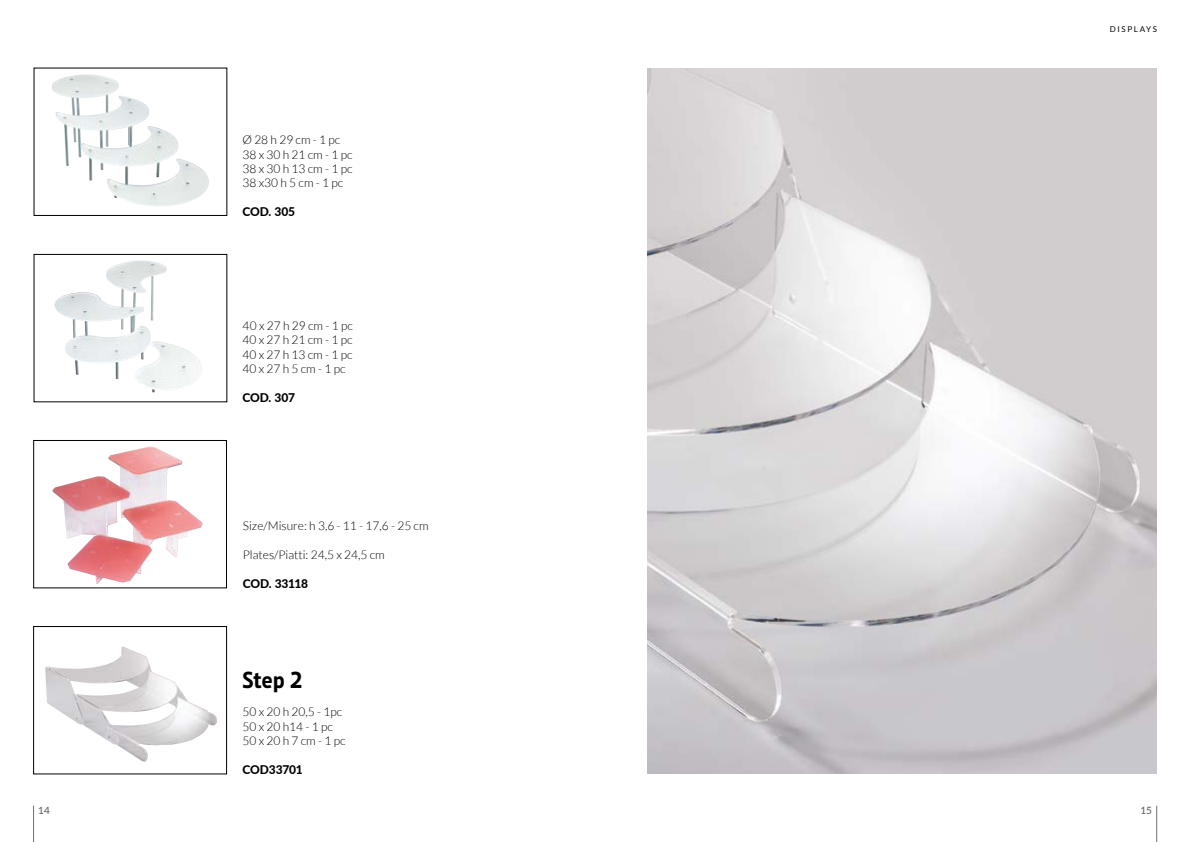
<style>
.page{position:relative;width:1191px;height:842px;background:#fff}
.page>*{position:absolute;margin:0;border:0;box-sizing:border-box;transform-origin:0 0}
.t1{font:700 22px "Ligurino Rg";color:#000}
.t2{font:300 12px/14.4px "Lato";color:#000}
.t3{font:800 12px "Lato";letter-spacing:-.015em;color:#000}
.t4{font:500 10px "Lato";color:#646363}
.t5{font:8px "Lato";letter-spacing:.2em;color:#000}
</style>
<div class="page">
<img style="left:52px;top:74px;width:157px;height:132px">
<img style="left:54px;top:260px;width:148px;height:132px">
<img style="left:52px;top:446px;width:151px;height:138px">
<div style="left:34px;top:440px;width:193px;height:148px;border:1px solid #000"></div>
<img style="left:45px;top:646px;width:172px;height:116px">
<div style="left:34px;top:626px;width:193px;height:148px;border:1px solid #000"></div>
<img style="left:648px;top:68px;width:509px;height:706px">
<hr style="left:33px;top:806px;width:1px;height:36px;background:#706f6f">
<hr style="left:1156px;top:806px;width:1px;height:36px;background:#706f6f">
<p class="t2" style="left:242px;top:133px;width:112px">Ø 28 h 29 cm - 1 pc<br>38 x 30 h 21 cm - 1 pc<br>38 x 30 h 13 cm - 1 pc<br>38 x30 h 5 cm - 1 pc</p>
<p class="t3" style="left:242px;top:203px;width:54px">COD. 305</p>
<p class="t2" style="left:242px;top:318px;width:112px;text-align:justify">40 x 27 h 29 cm - 1 pc 40 x 27 h 21 cm - 1 pc 40 x 27 h 13 cm - 1 pc 40 x 27 h 5 cm - 1 pc</p>
<p class="t3" style="left:242px;top:389px;width:54px">COD. 307</p>
<p class="t2" style="left:243px;top:519px;width:187px">Size/Misure: h 3,6 - 11 - 17,6 - 25 cm</p>
<p class="t2" style="left:243px;top:548px;width:143px">Plates/Piatti: 24,5 x 24,5 cm</p>
<p class="t3" style="left:243px;top:575px;width:67px">COD. 33118</p>
<h1 class="t1" style="left:242px;top:661px;width:61px">Step 2</h1>
<p class="t2" style="left:242px;top:705px;width:105px">50 x 20 h 20,5 - 1pc<br>50 x 20 h14 - 1 pc<br>50 x 20 h 7 cm - 1 pc</p>
<p class="t3" style="left:242px;top:761px;width:62px">COD33701</p>
<p class="t5" style="left:1110px;top:25px;width:48px">DISPLAYS</p>
<p class="t4" style="left:38px;top:803px;width:13px">14</p>
<p class="t4" style="left:1140px;top:803px;width:13px">15</p>
</div>
